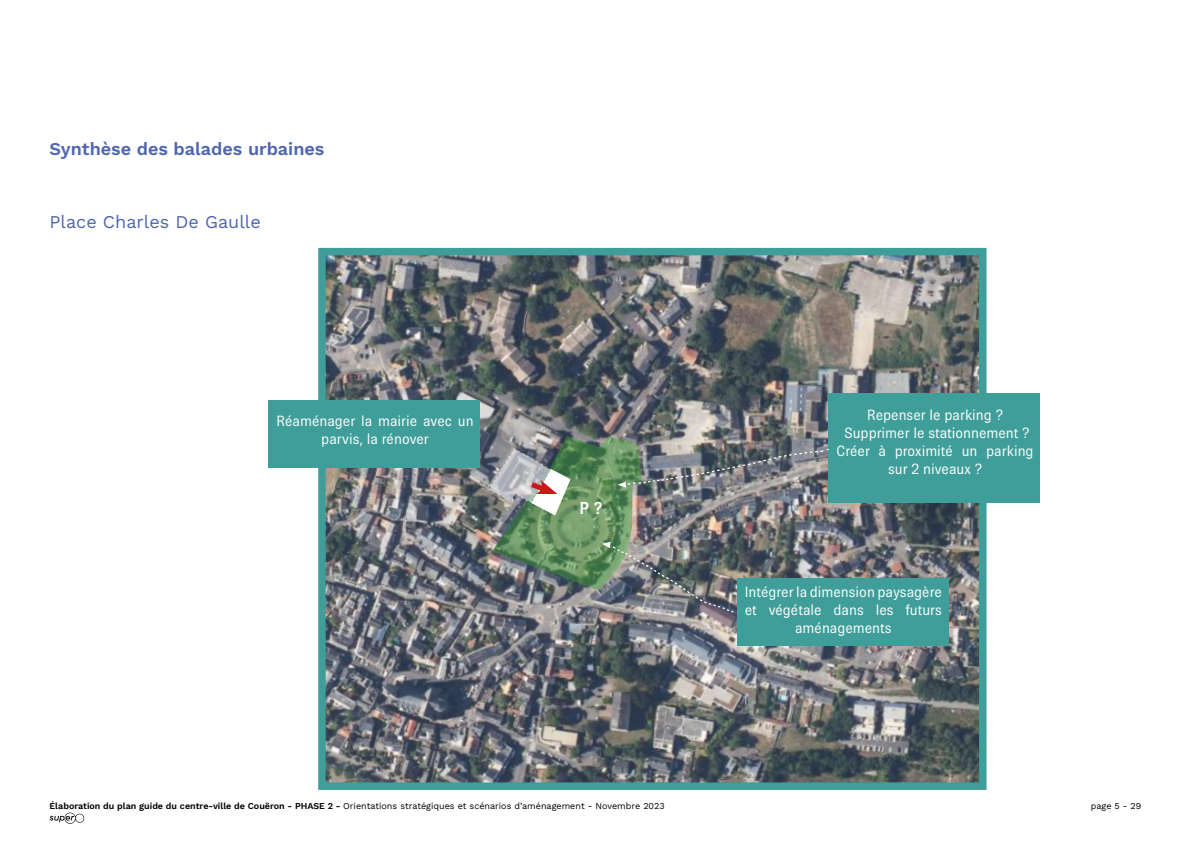
<style>
.page{position:relative;width:1191px;height:842px;background:#fff}
.page>*{position:absolute;margin:0;border:0;box-sizing:border-box;transform-origin:0 0}
.t1{font:600 18px "Work Sans";color:#4f66ae}
.t2{font:18px "Work Sans";color:#4f66ae}
.t3{font:600 17.4px "Brown Pro";color:#fff}
.t4{font:14.9px/17.9px "Brown Pro";color:#fff;text-align:center}
.t5{font:9px "Work Sans";color:#000}
.s1{font-weight:600}
</style>
<div class="page">
<svg style="left:50px;top:813px;width:34px;height:11px"></svg>
<img style="left:326px;top:256px;width:652px;height:526px">
<div style="left:318px;top:248px;width:668px;height:542px;border:7px solid #3f9e99"></div>
<div style="left:269px;top:400px;width:211px;height:67px;background:#3f9e99"></div>
<div style="left:828px;top:393px;width:212px;height:110px;background:#3f9e99"></div>
<div style="left:737px;top:578px;width:211px;height:67px;background:#3f9e99"></div>
<img style="left:487px;top:435px;width:343px;height:179px">
<p class="t1" style="left:50px;top:135px;width:276px">Synthèse des balades urbaines</p>
<p class="t2" style="left:50px;top:208px;width:213px">Place Charles De Gaulle</p>
<p class="t4" style="left:276px;top:412px;width:199px">Réaménager la mairie avec un parvis, la rénover</p>
<p class="t4" style="left:836px;top:406px;width:199px">Repenser le parking ?<br>Supprimer le stationnement ?<br>Créer à proximité un parking sur 2 niveaux ?</p>
<p class="t3" style="left:579px;top:499px;width:24px">P ?</p>
<p class="t4" style="left:745px;top:583px;width:199px">Intégrer la dimension paysagère et végétale dans les futurs aménagements</p>
<p class="t5" style="left:50px;top:799px;width:616px"><span class="s1">Élaboration du plan guide du centre-ville de Couëron - PHASE 2 -</span> Orientations stratégiques et scénarios d’aménagement - Novembre 2023</p>
<p class="t5" style="left:1090px;top:799px;width:52px">page 5 - 29</p>
</div>
